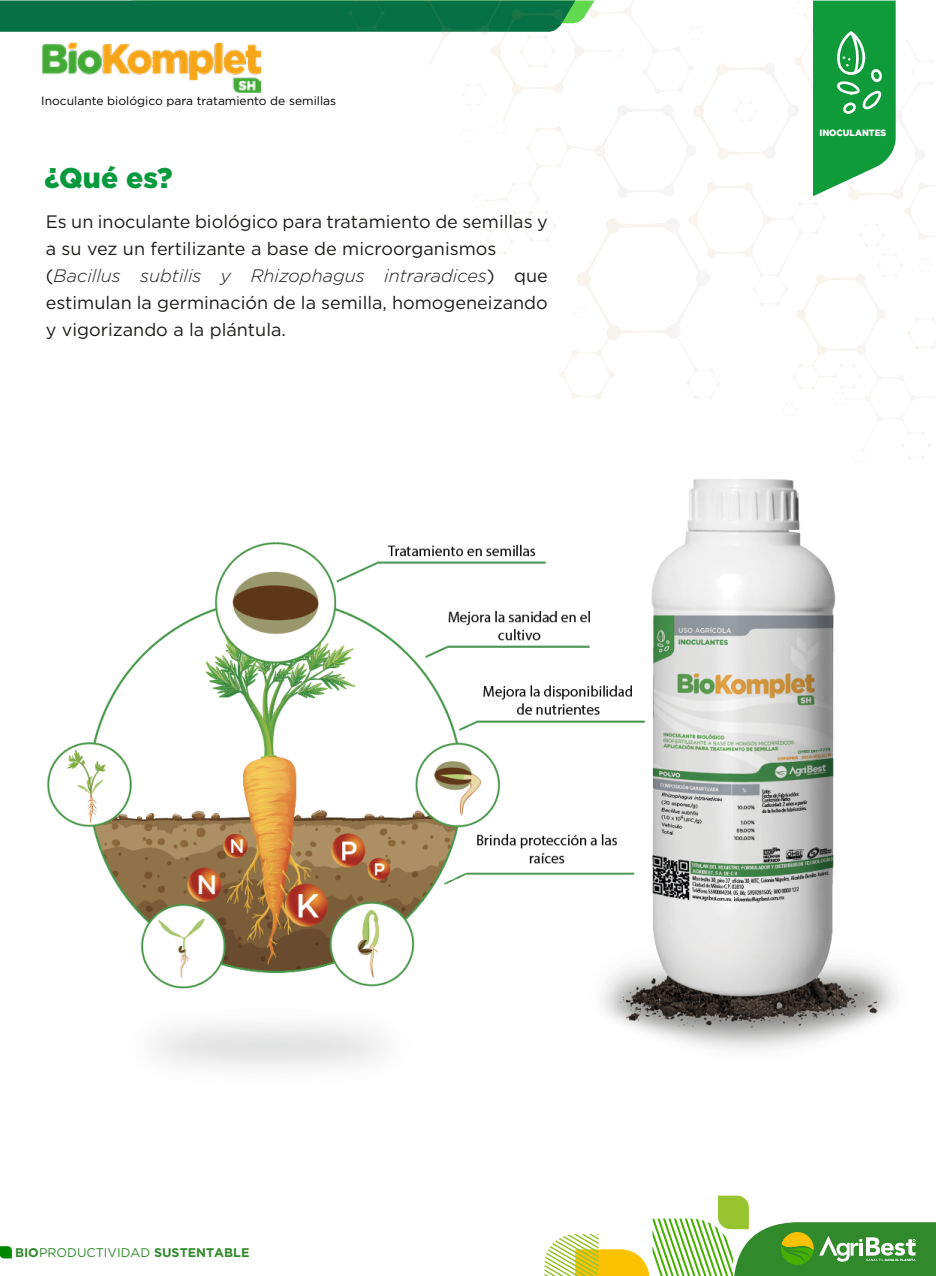
<style>
.page{position:relative;width:936px;height:1276px;background:#fff}
.page>*{position:absolute;margin:0;border:0;box-sizing:border-box;transform-origin:0 0}
.t1{font:900 28.5px "Gotham Pro";color:#06993d}
.t2{font:18px/27px "Gotham";color:#1d1d1b}
.t3{font:italic 300 18px "Gotham Pro";color:#1d1d1b}
.t4{font:700 12.6px "Gotham Pro";color:#308a2b}
.t5{font:12px "Gotham Pro";color:#000}
.t6{font:900 9.15px "Gotham Pro";color:#fff;scale:.96 1}
.s1{font-family:"Gotham";font-weight:400;font-style:normal}
.s2{font-family:"Gotham";font-weight:400}
</style>
<div class="page">
<svg style="left:544px;top:1195px;width:391px;height:81px"></svg>
<svg style="left:0;top:1246px;width:12px;height:12px"></svg>
<svg style="left:0;top:0;width:933px;height:457px"></svg>
<img style="left:47px;top:479px;width:849px;height:589px">
<p class="t5" style="left:41px;top:94px;width:296px">Inoculante biológico para tratamiento de semillas</p>
<h1 class="t1" style="left:44px;top:161px;width:129px">¿Qué es?</h1>
<p class="t2" style="left:46px;top:208px;width:503px">Es un inoculante biológico para tratamiento de semillas y a su vez un fertilizante a base de microorganismos</p>
<p class="t3" style="left:46px;top:266px;width:503px"><span class="s1">(</span>Bacillus subtilis y Rhizophagus intraradices<span class="s1">) que</span></p>
<p class="t2" style="left:46px;top:289px;width:503px">estimulan la germinación de la semilla, homogeneizando y vigorizando a la plántula.</p>
<p class="t6" style="left:819px;top:128px;width:71px">INOCULANTES</p>
<p class="t4" style="left:15px;top:1245px;width:236px">BIO<span class="s2">PRODUCTIVIDAD</span> SUSTENTABLE</p>
</div>
